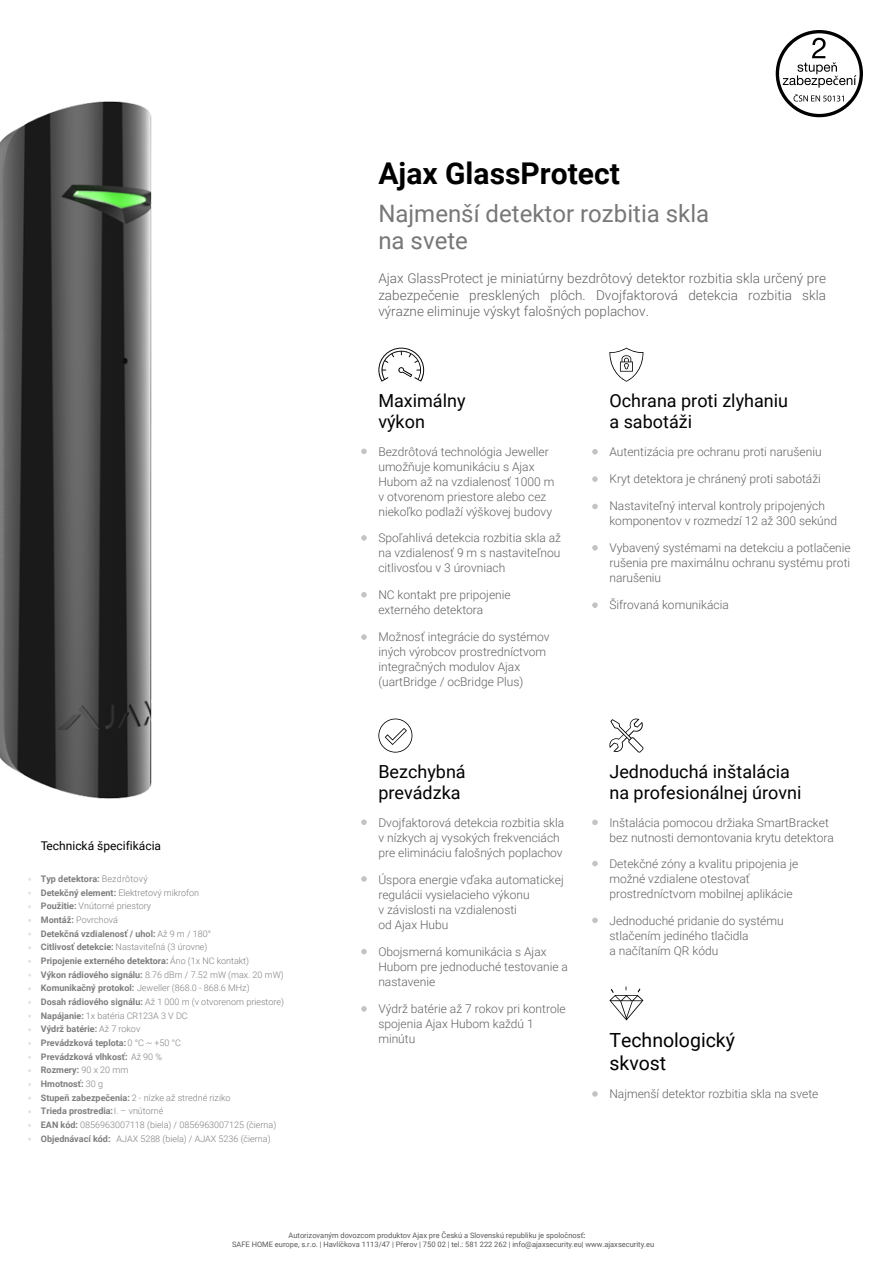
<style>
.page{position:relative;width:893px;height:1263px;background:#fff}
.page>*{position:absolute;margin:0;border:0;box-sizing:border-box;transform-origin:0 0}
.t1{font:700 30px "Roboto";color:#000}
.t2{font:24px/27px "Roboto";color:#777}
.t3{font:19.5px/23.4px "Roboto";color:#000}
.t4{font:18px/21.6px "Roboto";color:#000}
.t5{font:300 13.5px/16.2px "Roboto";color:#616161;text-align:justify}
.t6{font:300 12px/15px "Roboto";color:#616161}
.t7{font:12px "Roboto";color:#000}
.t8{font:700 9px/13.6px "Roboto";color:#7e7e7e}
.t9{font:300 9px "Roboto";color:#7e7e7e}
.t10{font:7.5px/9px "Roboto";color:#595959}
.s1{font-weight:300}
</style>
<div class="page">
<svg style="left:609px;top:718px;width:35px;height:35px"></svg>
<svg style="left:378px;top:348px;width:46px;height:34px"></svg>
<svg style="left:609px;top:348px;width:34px;height:34px"></svg>
<svg style="left:609px;top:986px;width:34px;height:34px"></svg>
<svg style="left:378px;top:718px;width:34px;height:35px"></svg>
<svg style="left:776px;top:30px;width:87px;height:87px"></svg>
<svg style="left:361px;top:1006px;width:6px;height:5px"></svg>
<svg style="left:361px;top:949px;width:6px;height:5px"></svg>
<svg style="left:361px;top:876px;width:6px;height:5px"></svg>
<svg style="left:361px;top:819px;width:6px;height:6px"></svg>
<svg style="left:361px;top:449px;width:6px;height:5px"></svg>
<svg style="left:592px;top:820px;width:6px;height:5px"></svg>
<svg style="left:592px;top:861px;width:6px;height:5px"></svg>
<svg style="left:592px;top:918px;width:6px;height:5px"></svg>
<svg style="left:592px;top:1091px;width:6px;height:5px"></svg>
<svg style="left:361px;top:535px;width:6px;height:5px"></svg>
<svg style="left:361px;top:634px;width:6px;height:6px"></svg>
<svg style="left:361px;top:592px;width:6px;height:5px"></svg>
<img style="left:0;top:102px;width:152px;height:696px">
<svg style="left:592px;top:449px;width:6px;height:5px"></svg>
<svg style="left:592px;top:476px;width:6px;height:6px"></svg>
<svg style="left:592px;top:504px;width:6px;height:5px"></svg>
<svg style="left:592px;top:545px;width:6px;height:5px"></svg>
<svg style="left:592px;top:602px;width:6px;height:6px"></svg>
<h1 class="t1" style="left:378px;top:152px;width:243px">Ajax GlassProtect</h1>
<h2 class="t2" style="left:378px;top:199px;width:332px">Najmenší detektor rozbitia skla na svete</h2>
<p class="t5" style="left:378px;top:270px;width:449px">Ajax GlassProtect je miniatúrny bezdrôtový detektor rozbitia skla určený pre zabezpečenie presklených plôch. Dvojfaktorová detekcia rozbitia skla výrazne eliminuje výskyt falošných poplachov.</p>
<p class="t7" style="left:41px;top:838px;width:122px">Technická špecifikácia</p>
<p class="t8" style="left:41px;top:872px;width:245px">Typ detektora: <span class="s1">Bezdrôtový<br></span>Detekčný element: <span class="s1">Elektretový mikrofon<br></span>Použitie: <span class="s1">Vnútorné priestory<br></span>Montáž: <span class="s1">Povrchová<br></span>Detekčná vzdialenosť / uhol: <span class="s1">Až 9 m / 180°<br></span>Citlivosť detekcie: <span class="s1">Nastaviteľná (3 úrovne)<br></span>Pripojenie externého detektora: <span class="s1">Áno (1x NC kontakt)<br></span>Výkon rádiového signálu: <span class="s1">8.76 dBm / 7.52 mW (max. 20 mW)<br></span>Komunikačný protokol: <span class="s1">Jeweller (868.0 - 868.6 MHz)<br></span>Dosah rádiového signálu: <span class="s1">Až 1 000 m (v otvorenom priestore)<br></span>Napájanie: <span class="s1">1x batéria CR123A 3 V DC<br></span>Výdrž batérie: <span class="s1">Až 7 rokov<br></span>Prevádzková teplota: <span class="s1">0 °C ~ +50 °C<br></span>Prevádzková vlhkosť: <span class="s1">Až 90 %<br></span>Rozmery: <span class="s1">90 x 20 mm<br></span>Hmotnosť: <span class="s1">30 g<br></span>Stupeň zabezpečenia: <span class="s1">2 - nízke až stredné riziko<br></span>Trieda prostredia:<span class="s1">I. – vnútorné<br></span>EAN kód: <span class="s1">0856963007118 (biela) / 0856963007125 (čierna)<br></span>Objednávací kód:</p>
<p class="t9" style="left:116px;top:1132px;width:156px">AJAX 5288 (biela) / AJAX 5236 (čierna)</p>
<h3 class="t4" style="left:378px;top:389px;width:89px">Maximálny výkon</h3>
<p class="t6" style="left:378px;top:444px;width:177px">Bezdrôtová technológia Jeweller umožňuje komunikáciu s Ajax<br>Hubom až na vzdialenosť 1000 m v otvorenom priestore alebo cez niekoľko podlaží výškovej budovy</p>
<p class="t6" style="left:378px;top:530px;width:184px;text-align:justify">Spoľahlivá detekcia rozbitia skla až na vzdialenosť 9 m s nastaviteľnou citlivosťou v 3 úrovniach</p>
<p class="t6" style="left:378px;top:587px;width:134px">NC kontakt pre pripojenie externého detektora</p>
<p class="t6" style="left:378px;top:629px;width:173px">Možnosť integrácie do systémov iných výrobcov prostredníctvom integračných modulov Ajax (uartBridge / ocBridge Plus)</p>
<h3 class="t4" style="left:378px;top:760px;width:89px">Bezchybná prevádzka</h3>
<p class="t6" style="left:378px;top:814px;width:187px">Dvojfaktorová detekcia rozbitia skla v nízkych aj vysokých frekvenciách pre elimináciu falošných poplachov</p>
<p class="t6" style="left:378px;top:871px;width:187px">Úspora energie vďaka automatickej regulácii vysielacieho výkonu<br>v závislosti na vzdialenosti<br>od Ajax Hubu</p>
<p class="t6" style="left:378px;top:943px;width:191px">Obojsmerná komunikácia s Ajax<br>Hubom pre jednoduché testovanie a nastavenie</p>
<p class="t6" style="left:378px;top:1000px;width:189px">Výdrž batérie až 7 rokov pri kontrole spojenia Ajax Hubom každú 1 minútu</p>
<h3 class="t4" style="left:609px;top:389px;width:180px">Ochrana proti zlyhaniu a sabotáži</h3>
<p class="t6" style="left:609px;top:444px;width:214px">Autentizácia pre ochranu proti narušeniu</p>
<p class="t6" style="left:609px;top:471px;width:213px">Kryt detektora je chránený proti sabotáži</p>
<p class="t6" style="left:609px;top:498px;width:229px">Nastaviteľný interval kontroly pripojených komponentov v rozmedzí 12 až 300 sekúnd</p>
<p class="t6" style="left:609px;top:540px;width:243px;text-align:justify">Vybavený systémami na detekciu a potlačenie rušenia pre maximálnu ochranu systému proti narušeniu</p>
<p class="t6" style="left:609px;top:597px;width:121px">Šifrovaná komunikácia</p>
<h3 class="t4" style="left:609px;top:760px;width:193px">Jednoduchá inštalácia na profesionálnej úrovni</h3>
<p class="t6" style="left:609px;top:814px;width:226px">Inštalácia pomocou držiaka SmartBracket bez nutnosti demontovania krytu detektora</p>
<p class="t6" style="left:609px;top:856px;width:191px">Detekčné zóny a kvalitu pripojenia je možné vzdialene otestovať prostredníctvom mobilnej aplikácie</p>
<p class="t6" style="left:609px;top:912px;width:176px">Jednoduché pridanie do systému stlačením jediného tlačidla<br>a načítaním QR kódu</p>
<h3 class="t3" style="left:609px;top:1027px;width:127px">Technologický skvost</h3>
<p class="t6" style="left:609px;top:1086px;width:210px">Najmenší detektor rozbitia skla na svete</p>
<p class="t10" style="left:232px;top:1231px;width:424px;text-indent:56px">Autorizovaným dovozcom produktov Ajax pre Českú a Slovenskú republiku je spoločnosť:<br>SAFE HOME europe, s.r.o. | Havlíčkova 1113/47 | Přerov | 750 02 | tel.: 581 222 262 | info@ajaxsecurity.eu| www.ajaxsecurity.eu</p>
</div>
